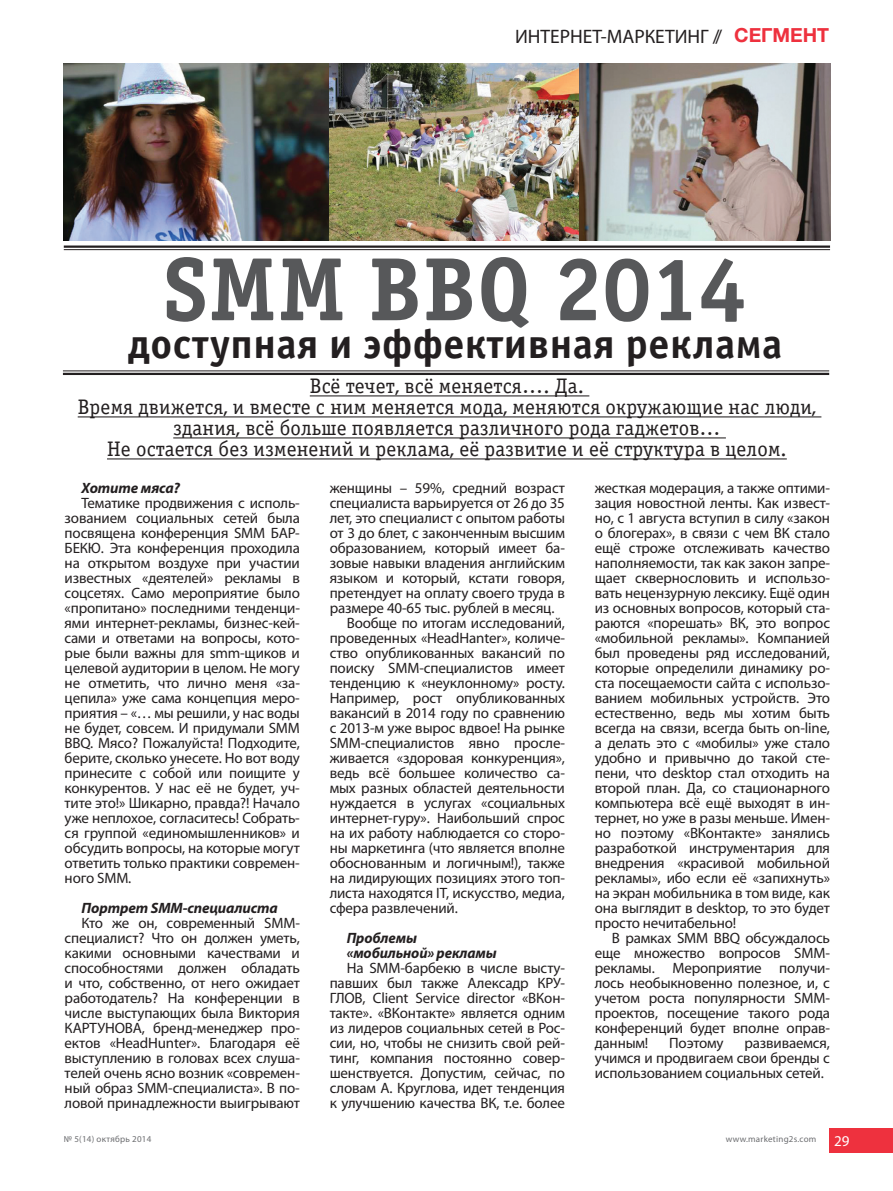
<style>
.page{position:relative;width:893px;height:1191px;background:#fff}
.page>*{position:absolute;margin:0;border:0;box-sizing:border-box;transform-origin:0 0}
.t1{font:90px "Officina Serif Bold C";letter-spacing:.01em;color:#57585a}
.t2{font:42px "Officina Sans Bold C";letter-spacing:.01em;color:#231f20}
.t3{font:21px/21px "Officina Serif Book C";letter-spacing:.01em;color:#231f20;text-align:center}
.t4{font:19.5px "Myriad Pro";color:#231f20}
.t5{font:700 19.5px "Helvetica Neue Cyr";color:#ee313e}
.t6{font:15px/15px "Myriad Pro";letter-spacing:-.01em;color:#231f20;text-align:justify}
.t7{font:italic 700 15px/15px "Myriad Pro";letter-spacing:-.01em;color:#231f20}
.t8{font:9px "Myriad Pro";letter-spacing:.025em;color:#6c6d70}
.s1{font-size:15px;color:#fff}
</style>
<div class="page">
<img style="left:63px;top:64px;width:767px;height:177px">
<hr style="left:310px;top:395px;width:279px;height:1px;background:#231f20">
<hr style="left:78px;top:416px;width:743px;height:1px;background:#231f20">
<hr style="left:173px;top:437px;width:553px;height:1px;background:#231f20">
<hr style="left:107px;top:458px;width:680px;height:1px;background:#231f20">
<hr style="left:64px;top:245px;width:766px;height:3px;background:#231f20">
<hr style="left:64px;top:249px;width:766px;height:1px;background:#231f20">
<hr style="left:63px;top:373px;width:766px;height:2px;background:#231f20">
<hr style="left:63px;top:370px;width:766px;height:1px;background:#231f20">
<div style="left:829px;top:1128px;width:64px;height:25px;background:#ee313e"></div>
<h3 class="t4" style="left:515px;top:25px;width:209px">ИНТЕРНЕТ-МАРКЕТИНГ //</h3>
<h3 class="t5" style="left:734px;top:25px;width:96px">СЕГМЕНТ</h3>
<h1 class="t1" style="left:163px;top:239px;width:586px">SMM BBQ 2014</h1>
<h2 class="t2" style="left:128px;top:320px;width:656px">доступная и эффективная реклама</h2>
<h3 class="t3" style="left:78px;top:376px;width:740px">Всё течет, всё меняется…. Да.<br>Время движется, и вместе с ним меняется мода, меняются окружающие нас люди, здания, всё больше появляется различного рода гаджетов…<br>Не остается без изменений и реклама, её развитие и её структура в целом.</h3>
<p class="t7" style="left:82px;top:480px;width:100px">Хотите мяса?</p>
<p class="t6" style="left:65px;top:495px;width:237px;text-indent:17px">Тематике продвижения с исполь&shy;зованием социальных сетей была посвящена конференция SMM БАР-БЕКЮ. Эта конференция проходила на открытом воздухе при участии известных «деятелей» рекламы в соцсетях. Само мероприятие было «пропитано» последними тенденци&shy;ями интернет-рекламы, бизнес-кей&shy;сами и ответами на вопросы, кото&shy;рые были важны для smm-щиков и целевой аудитории в целом. Не могу не отметить, что лично меня «за&shy;цепила» уже сама концепция меро&shy;приятия – «… мы решили, у нас воды не будет, совсем. И придумали SMM BBQ. Мясо? Пожалуйста! Подходите, берите, сколько унесете. Но вот воду принесите с собой или поищите у конкурентов. У нас её не будет, уч&shy;тите это!» Шикарно, правда?! Начало уже неплохое, согласитесь! Собрать&shy;ся группой «единомышленников» и обсудить вопросы, на которые могут ответить только практики современ&shy;ного SMM.</p>
<p class="t7" style="left:82px;top:900px;width:198px">Портрет SMM-специалиста</p>
<p class="t6" style="left:65px;top:915px;width:237px;text-indent:17px">Кто же он, современный SMM&shy;специалист? Что он должен уметь, какими основными качествами и способностями должен обладать и что, собственно, от него ожидает работодатель? На конференции в числе выступающих была Виктория КАРТУНОВА, бренд-менеджер про&shy;ектов «HeadHunter». Благодаря её выступлению в головах всех слуша&shy;телей очень ясно возник «современ&shy;ный образ SMM-специалиста». В по&shy;ловой принадлежности выигрывают</p>
<p class="t6" style="left:330px;top:480px;width:237px">женщины – 59%, средний возраст</p>
<p class="t6" style="left:330px;top:495px;width:237px">специалиста варьируется от 26 до 35</p>
<p class="t6" style="left:330px;top:510px;width:237px">лет, это специалист с опытом работы</p>
<p class="t6" style="left:330px;top:525px;width:237px">от 3 до 6лет, с законченным высшим</p>
<p class="t6" style="left:330px;top:540px;width:237px">образованием, который имеет ба-</p>
<p class="t6" style="left:330px;top:555px;width:237px">зовые навыки владения английским</p>
<p class="t6" style="left:330px;top:570px;width:237px">языком и который, кстати говоря,</p>
<p class="t6" style="left:330px;top:585px;width:237px">претендует на оплату своего труда в</p>
<p class="t6" style="left:330px;top:600px;width:226px">размере 40-65 тыс. рублей в месяц.</p>
<p class="t6" style="left:347px;top:615px;width:220px">Вообще по итогам исследований,</p>
<p class="t6" style="left:330px;top:630px;width:237px">проведенных «HeadHanter», количе-</p>
<p class="t6" style="left:330px;top:645px;width:237px">ство опубликованных вакансий по</p>
<p class="t6" style="left:330px;top:660px;width:237px">поиску SMM-специалистов имеет</p>
<p class="t6" style="left:330px;top:675px;width:237px">тенденцию к «неуклонному» росту.</p>
<p class="t6" style="left:330px;top:690px;width:237px">Например, рост опубликованных</p>
<p class="t6" style="left:330px;top:705px;width:237px">вакансий в 2014 году по сравнению</p>
<p class="t6" style="left:330px;top:720px;width:237px">с 2013-м уже вырос вдвое! На рынке</p>
<p class="t6" style="left:330px;top:735px;width:237px">SMM-специалистов явно просле-</p>
<p class="t6" style="left:330px;top:750px;width:237px">живается «здоровая конкуренция»,</p>
<p class="t6" style="left:330px;top:765px;width:237px">ведь всё большее количество са-</p>
<p class="t6" style="left:330px;top:780px;width:237px">мых разных областей деятельности</p>
<p class="t6" style="left:330px;top:795px;width:237px">нуждается в услугах «социальных</p>
<p class="t6" style="left:330px;top:810px;width:237px">интернет-гуру». Наибольший спрос</p>
<p class="t6" style="left:330px;top:825px;width:237px">на их работу наблюдается со сторо-</p>
<p class="t6" style="left:330px;top:840px;width:237px">ны маркетинга (что является вполне</p>
<p class="t6" style="left:330px;top:855px;width:237px">обоснованным и логичным!), также</p>
<p class="t6" style="left:330px;top:870px;width:237px">на лидирующих позициях этого топ-</p>
<p class="t6" style="left:330px;top:885px;width:237px">листа находятся IT, искусство, медиа,</p>
<p class="t6" style="left:330px;top:900px;width:130px">сфера развлечений.</p>
<p class="t7" style="left:347px;top:930px;width:152px">Проблемы «мобильной» рекламы</p>
<p class="t6" style="left:330px;top:960px;width:237px;text-indent:17px">На SMM-барбекю в числе высту&shy;павших был также Алексадр КРУ-ГЛОВ, Client Service director «ВКон&shy;такте». «ВКонтакте» является одним из лидеров социальных сетей в Рос&shy;сии, но, чтобы не снизить свой рей&shy;тинг, компания постоянно совер&shy;шенствуется. Допустим, сейчас, по словам А. Круглова, идет тенденция к улучшению качества ВК, т.е. более</p>
<p class="t6" style="left:595px;top:480px;width:237px">жесткая модерация, а также оптими&shy;зация новостной ленты. Как извест&shy;но, с 1 августа вступил в силу «закон о блогерах», в связи с чем ВК стало ещё строже отслеживать качество наполняемости, так как закон запре&shy;щает сквернословить и использо&shy;вать нецензурную лексику. Ещё один из основных вопросов, который ста&shy;раются «порешать» ВК, это вопрос «мобильной рекламы». Компанией был проведены ряд исследований, которые определили динамику ро&shy;ста посещаемости сайта с использо&shy;ванием мобильных устройств. Это естественно, ведь мы хотим быть всегда на связи, всегда быть on-line, а делать это с «мобилы» уже стало удобно и привычно до такой сте&shy;пени, что desktop стал отходить на второй план. Да, со стационарного компьютера всё ещё выходят в ин&shy;тернет, но уже в разы меньше. Имен&shy;но поэтому «ВКонтакте» занялись разработкой инструментария для внедрения «красивой мобильной рекламы», ибо если её «запихнуть» на экран мобильника в том виде, как она выглядит в desktop, то это будет просто нечитабельно!</p>
<p class="t6" style="left:595px;top:930px;width:237px;text-indent:17px">В рамках SMM BBQ обсуждалось еще множество вопросов SMM&shy;рекламы. Мероприятие получи&shy;лось необыкновенно полезное, и, с учетом роста популярности SMM&shy;проектов, посещение такого рода конференций будет вполне оправ&shy;данным!</p>
<p class="t6" style="left:669px;top:1035px;width:56px">Поэтому</p>
<p class="t6" style="left:595px;top:1035px;width:237px;text-indent:150px">развиваемся, учимся и продвигаем свои бренды с использованием социальных сетей.</p>
<p class="t8" style="left:64px;top:1133px;width:89px">№ 5(14) октябрь 2014</p>
<p class="t8" style="left:726px;top:1133px;width:125px">www.marketing2s.com <span class="s1">29</span></p>
</div>
